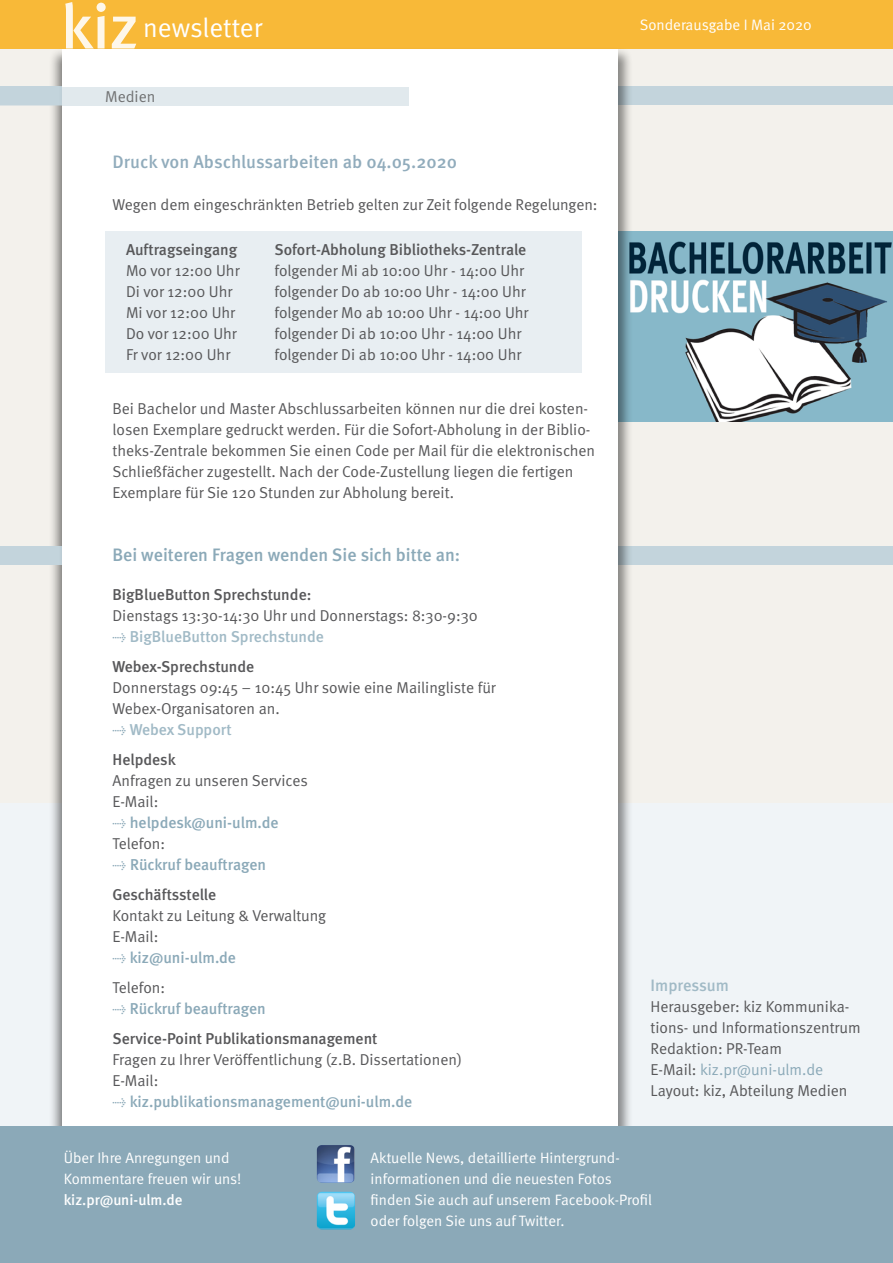
<style>
.page{position:relative;width:893px;height:1263px;background:#fff}
.page>*{position:absolute;margin:0;border:0;box-sizing:border-box;transform-origin:0 0}
.t1{font:500 63px "Meta";color:#fff}
.Überschrift{font:27px "Meta Normal";color:#fff}
.t2{font:500 18px "Meta";color:#8ba9b8}
.t3{font:500 18px "Meta OT";color:#91acbc}
.t4{font:500 16.5px "Meta";letter-spacing:-.005em;color:#a1bac6}
.t5{font:15.75px/21px "Meta Normal";color:#58585a}
.t6{font:500 15.75px "Meta";color:#58585a}
.t7{font:500 15.75px/21px "Meta";color:#8ba9b8}
.t8{font:500 15.75px "Meta";color:#a1bac6}
.t9{font:15.75px "Meta Normal";color:#8ba9b8}
.t10{font:15.75px "Meta Normal";color:#707172}
.t11{font:15.15px "Meta Normal";color:#fff}
.t12{font:15px/21px "Meta Normal";color:#fff}
.t13{font:500 15px "Meta";color:#fff}
.s1{font-family:"Meta Normal Expert";font-weight:400;color:#8ba9b8}
.s2{font-family:"Meta Normal Expert";font-weight:400}
.s3{font-family:"Meta Normal";font-weight:400;color:#58585a}
.s4{color:#58585a}
</style>
<div class="page">
<div style="left:0;top:0;width:893px;height:50px;background:#f8b938"></div>
<div style="left:0;top:661px;width:893px;height:507px;background:#f0f4f7"></div>
<div style="left:0;top:50px;width:893px;height:753px;background:#f3f1ec"></div>
<div style="left:48px;top:47px;width:102px;height:1216px;background:#000;opacity:.44"></div>
<div style="left:0;top:546px;width:893px;height:19px;background:#c3d4dc"></div>
<div style="left:0;top:86px;width:893px;height:19px;background:#c3d4dc"></div>
<img style="left:633px;top:232px;width:260px;height:190px">
<div style="left:59px;top:47px;width:574px;height:1216px;background:#000;opacity:.45"></div>
<div style="left:62px;top:50px;width:556px;height:1213px;background:#fff"></div>
<div style="left:105px;top:232px;width:477px;height:141px;background:#e8eef2"></div>
<svg style="left:0;top:87px;width:408px;height:19px;background:#dce5ea"></svg>
<div style="left:0;top:1127px;width:893px;height:136px;background:#8ba9b8"></div>
<img style="left:317px;top:1145px;width:38px;height:38px">
<img style="left:317px;top:1192px;width:38px;height:37px">
<h1 class="t1" style="left:61px;top:-10px;width:79px">kiz</h1>
<p class="Überschrift" style="left:143px;top:12px;width:120px">newsletter</p>
<p class="t10" style="left:105px;top:88px;width:52px">Medien</p>
<p class="t3" style="left:112px;top:150px;width:346px">Druck von Abschlussarbeiten ab 04.05.2020</p>
<p class="t5" style="left:112px;top:194px;width:486px">Wegen dem eingeschränkten Betrieb gelten zur Zeit folgende Regelungen:</p>
<p class="t6" style="left:126px;top:240px;width:113px">Auftragseingang</p>
<p class="t6" style="left:275px;top:240px;width:253px">Sofort-Abholung Bibliotheks-Zentrale</p>
<p class="t5" style="left:126px;top:260px;width:115px">Mo vor 12:00 Uhr</p>
<p class="t5" style="left:275px;top:260px;width:251px">folgender Mi ab 10:00 Uhr - 14:00 Uhr</p>
<p class="t5" style="left:126px;top:281px;width:108px">Di vor 12:00 Uhr</p>
<p class="t5" style="left:275px;top:281px;width:253px">folgender Do ab 10:00 Uhr - 14:00 Uhr</p>
<p class="t5" style="left:126px;top:302px;width:111px">Mi vor 12:00 Uhr</p>
<p class="t5" style="left:275px;top:302px;width:256px">folgender Mo ab 10:00 Uhr - 14:00 Uhr</p>
<p class="t5" style="left:126px;top:323px;width:112px">Do vor 12:00 Uhr</p>
<p class="t5" style="left:275px;top:323px;width:248px">folgender Di ab 10:00 Uhr - 14:00 Uhr</p>
<p class="t5" style="left:126px;top:344px;width:106px">Fr vor 12:00 Uhr</p>
<p class="t5" style="left:275px;top:344px;width:248px">folgender Di ab 10:00 Uhr - 14:00 Uhr</p>
<p class="t5" style="left:112px;top:398px;width:484px">Bei Bachelor und Master Abschlussarbeiten können nur die drei kosten&shy;losen Exemplare gedruckt werden. Für die Sofort-Abholung in der Biblio&shy;theks-Zentrale bekommen Sie einen Code per Mail für die elektronischen Schließfächer zugestellt. Nach der Code-Zustellung liegen die fertigen Exemplare für Sie 120 Stunden zur Abholung bereit.</p>
<p class="t2" style="left:112px;top:544px;width:349px">Bei weiteren Fragen wenden Sie sich bitte an:</p>
<p class="t6" style="left:112px;top:585px;width:200px">BigBlueButton Sprechstunde:</p>
<p class="t5" style="left:112px;top:605px;width:367px">Dienstags 13:30-14:30 Uhr und Donnerstags: 8:30-9:30</p>
<p class="t8" style="left:112px;top:627px;width:213px"><span class="s1">t</span> BigBlueButton Sprechstunde</p>
<p class="t6" style="left:112px;top:657px;width:143px">Webex-Sprechstunde</p>
<p class="t5" style="left:112px;top:677px;width:385px">Donnerstags 09:45 – 10:45 Uhr sowie eine Mailingliste für<br>Webex-Organisatoren an.</p>
<p class="t8" style="left:112px;top:720px;width:121px"><span class="s1">t</span> Webex Support</p>
<p class="t6" style="left:112px;top:750px;width:65px">Helpdesk</p>
<p class="t5" style="left:112px;top:770px;width:197px">Anfragen zu unseren Services</p>
<p class="t5" style="left:112px;top:791px;width:47px">E-Mail:</p>
<p class="t7" style="left:112px;top:812px;width:168px"><span class="s2">t</span> helpdesk@uni-ulm.de</p>
<p class="t5" style="left:112px;top:833px;width:54px">Telefon:</p>
<p class="t7" style="left:112px;top:854px;width:155px"><span class="s2">t</span> Rückruf beauftragen</p>
<p class="t6" style="left:112px;top:885px;width:105px">Geschäftsstelle</p>
<p class="t5" style="left:112px;top:905px;width:215px">Kontakt zu Leitung &amp; Verwaltung</p>
<p class="t7" style="left:112px;top:926px;width:125px"><span class="s3">E-Mail:<br></span><span class="s2">t</span> kiz@uni-ulm.de</p>
<p class="t5" style="left:112px;top:977px;width:54px">Telefon:</p>
<p class="t7" style="left:112px;top:998px;width:155px"><span class="s2">t</span> Rückruf beauftragen</p>
<p class="t6" style="left:112px;top:1029px;width:266px">Service-Point Publikationsmanagement</p>
<p class="t5" style="left:112px;top:1049px;width:351px">Fragen zu Ihrer Veröffentlichung (z.B. Dissertationen)</p>
<p class="t5" style="left:112px;top:1070px;width:47px">E-Mail:</p>
<p class="t7" style="left:112px;top:1091px;width:301px"><span class="s2">t</span> kiz.publikationsmanagement@uni-ulm.de</p>
<p class="t11" style="left:640px;top:16px;width:174px">Sonderausgabe I Mai 2020</p>
<p class="t4" style="left:651px;top:975px;width:80px">Impressum</p>
<p class="t5" style="left:651px;top:996px;width:212px">Herausgeber: kiz Kommunika&shy;tions- und Informationszentrum</p>
<p class="t5" style="left:651px;top:1038px;width:133px">Redaktion: PR-Team</p>
<p class="t9" style="left:651px;top:1060px;width:174px"><span class="s4">E-Mail:</span> kiz.pr@uni-ulm.de</p>
<p class="t5" style="left:651px;top:1080px;width:198px">Layout: kiz, Abteilung Medien</p>
<p class="t12" style="left:64px;top:1147px;width:179px">Über Ihre Anregungen und<br>Kommentare freuen wir uns!</p>
<p class="t13" style="left:64px;top:1191px;width:120px">kiz.pr@uni-ulm.de</p>
<p class="t12" style="left:371px;top:1147px;width:251px">Aktuelle News, detaillierte Hintergrund-</p>
<p class="t12" style="left:371px;top:1168px;width:283px">informationen und die neuesten Fotos finden Sie auch auf unserem Facebook-Profil oder folgen Sie uns auf Twitter.</p>
</div>
